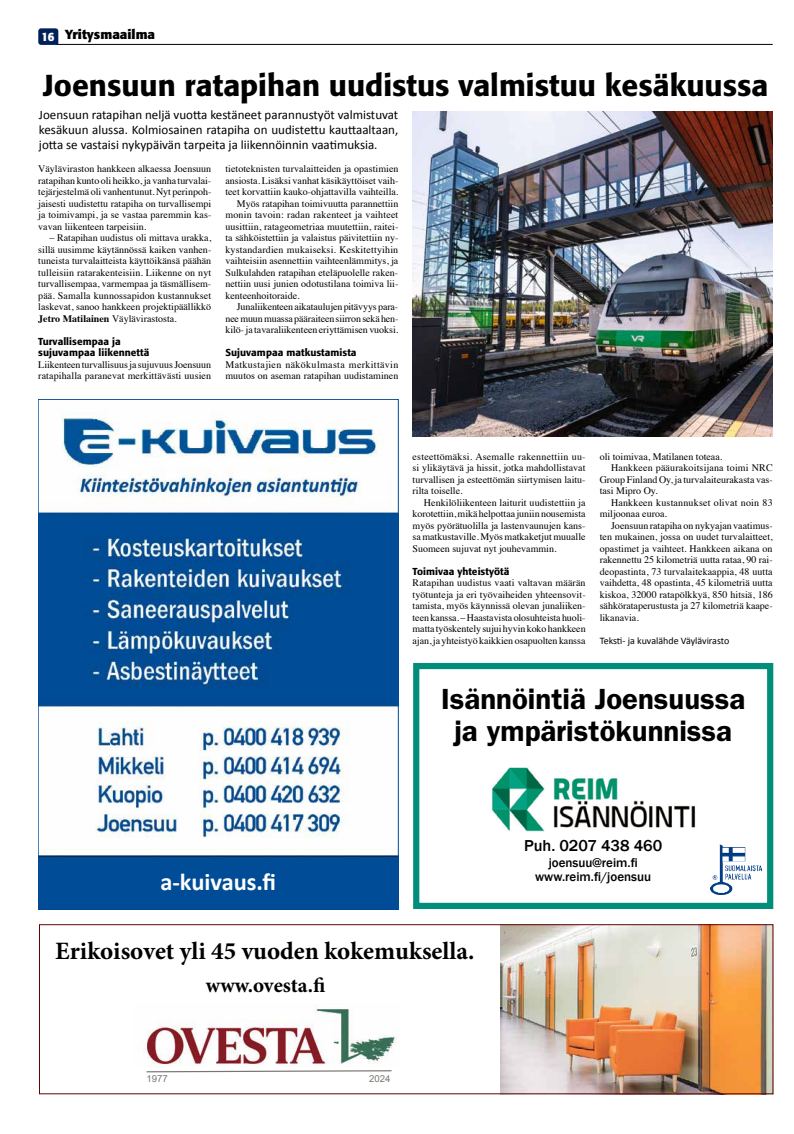
<style>
.page{position:relative;width:794px;height:1134px;background:#fff}
.page>*{position:absolute;margin:0;border:0;box-sizing:border-box;transform-origin:0 0}
.t1{font:500 30px "Formata";color:#000}
.t2{font:600 29.3px/32.2px "Franklin Gothic";color:#000;text-align:center}
.t3{font:700 27.9px "Source Serif Pro";color:#000}
.t4{font:700 25.4px "Source Serif Pro";color:#000}
.t5{font:700 25px "Minion Pro";color:#000}
.t6{font:700 24.5px "Source Serif Pro";color:#000}
.t7{font:700 24.4px "Calibri";color:#fff}
.t8{font:700 22.3px "Source Serif Pro";color:#000}
.t9{font:700 21px "Minion Pro";color:#000}
.t10{font:500 16.3px "Franklin Gothic";color:#000}
.t11{font:13px/15px "Calibri";color:#000;text-align:justify}
.t12{font:500 13px/14.3px "Franklin Gothic";color:#000;text-align:center}
.t13{font:700 13px "Formata";color:#000}
.t14{font:10px/11.5px "Times";color:#000;text-align:justify}
.t15{font:500 10px/11.5px "Formata";letter-spacing:.005em;color:#000}
.t16{font:10px/11.5px "Times";letter-spacing:.035em;color:#000}
.t17{font:10px "Times";letter-spacing:.02em;color:#000}
.t18{font:10px "Calibri";color:#000}
.t19{font:9.6px "Arial";color:#797571}
.s1{font-weight:700}
</style>
<div class="page">
<hr style="left:56px;top:44px;width:716px;height:1px;background:#000">
<svg style="left:38px;top:28px;width:20px;height:17px"></svg>
<div style="left:413px;top:663px;width:360px;height:246px;border:6px solid #008d79"></div>
<img style="left:491px;top:767px;width:205px;height:65px">
<img style="left:710px;top:845px;width:51px;height:49px">
<img style="left:500px;top:926px;width:271px;height:166px">
<svg style="left:145px;top:1008px;width:253px;height:65px"></svg>
<div style="left:39px;top:924px;width:734px;height:170px;border:1px solid #610306"></div>
<img style="left:40px;top:411px;width:356px;height:497px">
<img style="left:412px;top:111px;width:360px;height:326px">
<h3 class="t13" style="left:41px;top:27px;width:115px"><sub>16</sub> Yritysmaailma</h3>
<h1 class="t1" style="left:43px;top:67px;width:726px">Joensuun ratapihan uudistus valmistuu kesäkuussa</h1>
<h3 class="t11" style="left:39px;top:107px;width:361px">Joensuun ratapihan neljä vuotta kestäneet parannustyöt valmistuvat kesäkuun alussa. Kolmiosainen ratapiha on uudistettu kauttaaltaan, jotta se vastaisi nykypäivän tarpeita ja liikennöinnin vaatimuksia.</h3>
<p class="t14" style="left:38px;top:162px;width:175px">Väyläviraston hankkeen alkaessa Joensuun ratapihan kunto oli heikko, ja vanha turvalai&shy;tejärjestelmä oli vanhentunut. Nyt perinpoh&shy;jaisesti uudistettu ratapiha on turvallisempi ja toimivampi, ja se vastaa paremmin kas&shy;vavan liikenteen tarpeisiin.</p>
<p class="t14" style="left:38px;top:231px;width:174px;text-indent:11px">– Ratapihan uudistus oli mittava urakka, sillä uusimme käytännössä kaiken vanhen&shy;tuneista turvalaitteista käyttöikänsä päähän tulleisiin ratarakenteisiin. Liikenne on nyt turvallisempaa, varmempaa ja täsmällisem&shy;pää. Samalla kunnossapidon kustannukset laskevat, sanoo hankkeen projektipäällikkö <span class="s1">Jetro Matilainen</span> Väylävirastosta.</p>
<p class="t15" style="left:38px;top:335px;width:113px">Turvallisempaa ja sujuvampaa liikennettä</p>
<p class="t14" style="left:38px;top:358px;width:174px">Liikenteen turvallisuus ja sujuvuus Joensuun ratapihalla paranevat merkittävästi uusien</p>
<p class="t14" style="left:225px;top:162px;width:175px">tietoteknisten turvalaitteiden ja opastimien</p>
<p class="t14" style="left:225px;top:174px;width:174px">ansiosta. Lisäksi vanhat käsikäyttöiset vaih-</p>
<p class="t14" style="left:225px;top:185px;width:174px">teet korvattiin kauko-ohjattavilla vaihteilla.</p>
<p class="t14" style="left:237px;top:197px;width:163px">Myös ratapihan toimivuutta parannettiin</p>
<p class="t14" style="left:225px;top:208px;width:174px">monin tavoin: radan rakenteet ja vaihteet</p>
<p class="t14" style="left:225px;top:220px;width:174px">uusittiin, ratageometriaa muutettiin, raitei-</p>
<p class="t14" style="left:225px;top:231px;width:174px">ta sähköistettiin ja valaistus päivitettiin ny-</p>
<p class="t14" style="left:225px;top:243px;width:174px">kystandardien mukaiseksi. Keskitettyihin</p>
<p class="t14" style="left:225px;top:254px;width:174px">vaihteisiin asennettiin vaihteenlämmitys, ja</p>
<p class="t14" style="left:225px;top:266px;width:174px">Sulkulahden ratapihan eteläpuolelle raken-</p>
<p class="t14" style="left:225px;top:277px;width:174px">nettiin uusi junien odotustilana toimiva lii-</p>
<p class="t14" style="left:225px;top:289px;width:76px">kenteenhoitoraide.</p>
<p class="t14" style="left:237px;top:300px;width:163px">Junaliikenteen aikataulujen pitävyys para-</p>
<p class="t14" style="left:225px;top:312px;width:175px">nee muun muassa pääraiteen siirron sekä hen-</p>
<p class="t14" style="left:225px;top:323px;width:174px">kilö- ja tavaraliikenteen eriyttämisen vuoksi.</p>
<p class="t15" style="left:225px;top:347px;width:133px">Sujuvampaa matkustamista</p>
<p class="t16" style="left:225px;top:358px;width:174px">Matkustajien näkökulmasta merkittävin muutos on aseman ratapihan uudistaminen</p>
<p class="t14" style="left:412px;top:450px;width:174px">esteettömäksi. Asemalle rakennettiin uu&shy;si ylikäytävä ja hissit, jotka mahdollistavat turvallisen ja esteettömän siirtymisen laitu&shy;rilta toiselle.</p>
<p class="t14" style="left:412px;top:496px;width:174px;text-indent:11px">Henkilöliikenteen laiturit uudistettiin ja korotettiin, mikä helpottaa juniin nousemista myös pyörätuolilla ja lastenvaunujen kans&shy;sa matkustaville. Myös matkaketjut muualle Suomeen sujuvat nyt jouhevammin.</p>
<p class="t15" style="left:412px;top:565px;width:98px">Toimivaa yhteistyötä</p>
<p class="t14" style="left:412px;top:576px;width:175px">Ratapihan uudistus vaati valtavan määrän työtunteja ja eri työvaiheiden yhteensovit&shy;tamista, myös käynnissä olevan junaliiken&shy;teen kanssa. – Haastavista olosuhteista huoli&shy;matta työskentely sujui hyvin koko hankkeen ajan, ja yhteistyö kaikkien osapuolten kanssa</p>
<p class="t14" style="left:600px;top:450px;width:124px">oli toimivaa, Matilanen toteaa.</p>
<p class="t14" style="left:611px;top:461px;width:163px">Hankkeen pääurakoitsijana toimi NRC</p>
<p class="t14" style="left:600px;top:473px;width:174px">Group Finland Oy, ja turvalaiteurakasta vas-</p>
<p class="t14" style="left:600px;top:484px;width:59px">tasi Mipro Oy.</p>
<p class="t17" style="left:611px;top:493px;width:163px">Hankkeen kustannukset olivat noin 83</p>
<p class="t14" style="left:600px;top:507px;width:69px">miljoonaa euroa.</p>
<p class="t14" style="left:611px;top:519px;width:163px">Joensuun ratapiha on nykyajan vaatimus-</p>
<p class="t14" style="left:600px;top:530px;width:174px">ten mukainen, jossa on uudet turvalaitteet,</p>
<p class="t14" style="left:600px;top:542px;width:174px">opastimet ja vaihteet. Hankkeen aikana on</p>
<p class="t14" style="left:600px;top:553px;width:174px">rakennettu 25 kilometriä uutta rataa, 90 rai-</p>
<p class="t14" style="left:600px;top:565px;width:174px">deopastinta, 73 turvalaitekaappia, 48 uutta</p>
<p class="t14" style="left:600px;top:576px;width:174px">vaihdetta, 48 opastinta, 45 kilometriä uutta</p>
<p class="t14" style="left:600px;top:588px;width:175px">kiskoa, 32000 ratapölkkyä, 850 hitsiä, 186</p>
<p class="t14" style="left:600px;top:599px;width:174px">sähkörataperustusta ja 27 kilometriä kaape-</p>
<p class="t14" style="left:600px;top:610px;width:41px">likanavia.</p>
<p class="t18" style="left:600px;top:633px;width:131px">Teksti- ja kuvalähde Väylävirasto</p>
<h2 class="t2" style="left:441px;top:683px;width:305px">Isännöintiä Joensuussa ja ympäristökunnissa</h2>
<h3 class="t7" style="left:160px;top:865px;width:117px">a-kuivaus.fi</h3>
<h3 class="t10" style="left:524px;top:835px;width:140px">Puh. 0207 438 460</h3>
<h3 class="t12" style="left:535px;top:856px;width:117px">joensuu@reim.fi www.reim.fi/joensuu</h3>
<h3 class="t3" style="left:35px;top:931px;width:472px">Erikoisovet 40 vuoden kokemuksella</h3>
<h3 class="t4" style="left:190px;top:969px;width:164px">www.ovesta.fi</h3>
<h3 class="t5" style="left:55px;top:933px;width:420px">Erikoisovet yli 45 vuoden kokemuksella.</h3>
<h3 class="t9" style="left:206px;top:970px;width:121px">www.ovesta.fi</h3>
<h3 class="t6" style="left:40px;top:941px;width:414px">Erikoisovet 40 vuoden kokemuksella</h3>
<h3 class="t8" style="left:175px;top:974px;width:144px">www.ovesta.fi</h3>
<p class="t19" style="left:146px;top:1072px;width:23px">1977</p>
<p class="t19" style="left:369px;top:1072px;width:23px">2024</p>
</div>
